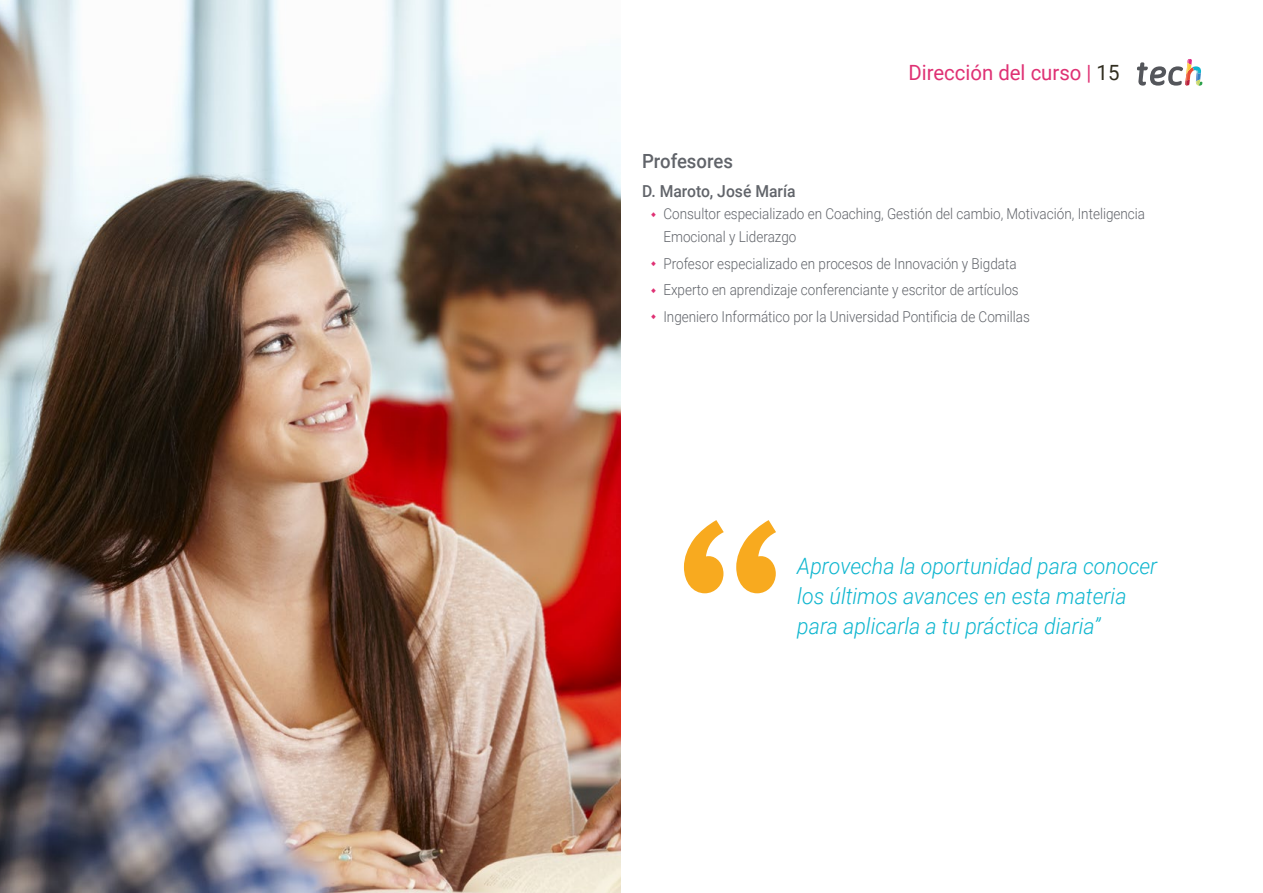
<style>
.page{position:relative;width:1263px;height:893px;background:#fff}
.page>*{position:absolute;margin:0;border:0;box-sizing:border-box;transform-origin:0 0}
.t1{font:italic 300 22.5px/30px "Roboto";color:#0fb6cf;scale:.95 1}
.t2{font:21px "Roboto";color:#df3174}
.t3{font:500 19.5px "Roboto";color:#61646a;scale:.95 1}
.t4{font:500 16.5px "Roboto";color:#61646a;scale:.95 1}
.t5{font:300 15px/26.7px "Roboto";color:#61646a;scale:.9 1}
.s1{color:#312e20}
</style>
<div class="page">
<svg style="left:1137px;top:59px;width:65px;height:27px"></svg>
<img style="left:0;top:0;width:621px;height:893px">
<svg style="left:684px;top:520px;width:92px;height:73px"></svg>
<h2 class="t2" style="left:908px;top:57px;width:213px">Dirección del curso | <span class="s1">15</span></h2>
<h3 class="t3" style="left:642px;top:147px;width:97px">Profesores</h3>
<p class="t4" style="left:642px;top:180px;width:163px">D. Maroto, José María</p>
<p class="t5" style="left:663px;top:202px;width:537px;line-height:22.5px">Consultor especializado en Coaching, Gestión del cambio, Motivación, Inteligencia<br>Emocional y Liderazgo</p>
<p class="t5" style="left:663px;top:249px;width:409px">Profesor especializado en procesos de Innovación y Bigdata<br>Experto en aprendizaje conferenciante y escritor de artículos<br>Ingeniero Informático por la Universidad Pontificia de Comillas</p>
<h1 class="t1" style="left:797px;top:550px;width:380px">Aprovecha la oportunidad para conocer los últimos avances en esta materia para aplicarla a tu práctica diaria”</h1>
</div>
